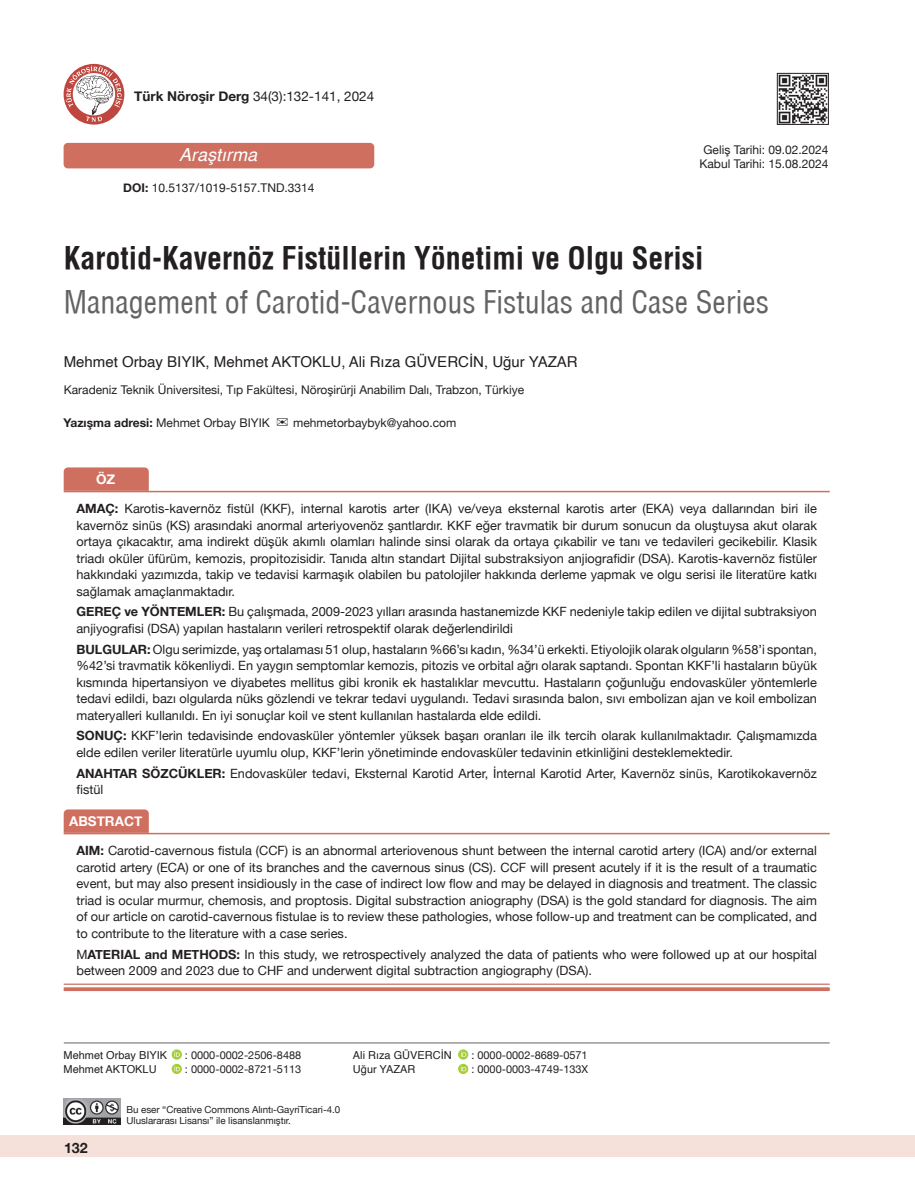
<style>
.page{position:relative;width:915px;height:1191px;background:#fff}
.page>*{position:absolute;margin:0;border:0;box-sizing:border-box;transform-origin:0 0}
.t1{font:30px "Helvetica Condensed";color:#636366}
.t2{font:700 30px "Helvetica Condens";color:#231f20}
.t3{font:italic 18px "Helvetica";color:#fff}
.t4{font:15px "Helvetica";color:#231f20}
.t5{font:700 14.25px "Helvetica Neue";color:#231f20}
.t6{font:13.5px "Helvetica Neue";color:#231f20}
.t7{font:700 13.5px "Helvetica Neue";color:#fff}
.t8{font:12.75px/16.5px "Helvetica Neue";color:#231f20}
.t9{font:12px/14.4px "Helvetica Neue";color:#231f20;text-align:center}
.t10{font:10.95px "Helvetica Neue";color:#231f20}
.t11{font:10.95px "Helvetica";color:#231f20}
.t12{font:9.75px/11.2px "Helvetica Neue";letter-spacing:-.005em;color:#231f20}
.s1{font-weight:700}
</style>
<div class="page">
<div style="left:0;top:1135px;width:914px;height:22px;background:#f6e1da"></div>
<hr style="left:64px;top:1042px;width:765px;height:1px;background:#636366">
<svg style="left:172px;top:1049px;width:10px;height:10px"></svg>
<svg style="left:174px;top:1051px;width:6px;height:5px"></svg>
<svg style="left:172px;top:1063px;width:10px;height:11px"></svg>
<svg style="left:174px;top:1065px;width:6px;height:6px"></svg>
<svg style="left:458px;top:1049px;width:10px;height:10px"></svg>
<svg style="left:460px;top:1051px;width:6px;height:5px"></svg>
<svg style="left:458px;top:1063px;width:10px;height:11px"></svg>
<svg style="left:460px;top:1065px;width:6px;height:6px"></svg>
<img style="left:778px;top:75px;width:48px;height:48px">
<div style="left:776px;top:73px;width:52px;height:52px;border:1px solid #231f20"></div>
<div style="left:64px;top:143px;width:310px;height:25px;background:#ce6f60;border-radius:4px"></div>
<svg style="left:64px;top:64px;width:60px;height:61px"></svg>
<svg style="left:66px;top:66px;width:56px;height:56px"></svg>
<svg style="left:64px;top:467px;width:85px;height:24px;background:#cf7364"></svg>
<hr style="left:64px;top:491px;width:765px;height:1px;background:#ce6f60">
<img style="left:64px;top:1099px;width:56px;height:25px">
<svg style="left:64px;top:809px;width:85px;height:24px;background:#cf7364"></svg>
<svg style="left:64px;top:984px;width:765px;height:1px"></svg>
<hr style="left:64px;top:833px;width:765px;height:1px;background:#ce6f60">
<hr style="left:64px;top:983px;width:765px;height:1px;background:#ce6f60">
<svg style="left:64px;top:987px;width:765px;height:4px;background:#d17a6c"></svg>
<p class="t6" style="left:134px;top:86px;width:241px"><span class="s1">Türk Nöroşir Derg</span> 34(3):132-141, 2024</p>
<h2 class="t3" style="left:179px;top:140px;width:80px">Araştırma</h2>
<p class="t9" style="left:699px;top:143px;width:130px">Geliş Tarihi: 09.02.2024<br>Kabul Tarihi: 15.08.2024</p>
<p class="t9" style="left:123px;top:181px;width:193px"><span class="s1">DOI:</span> 10.5137/1019-5157.TND.3314</p>
<h1 class="t2" style="left:64px;top:240px;width:641px">Karotid-Kavernöz Fistüllerin Yönetimi ve Olgu Serisi</h1>
<h1 class="t1" style="left:64px;top:283px;width:706px">Management of Carotid-Cavernous Fistulas and Case Series</h1>
<p class="t4" style="left:64px;top:350px;width:515px">Mehmet Orbay BIYIK, Mehmet AKTOKLU, Ali Rıza GÜVERCIN, Uğur YAZAR</p>
<p class="t9" style="left:64px;top:383px;width:462px">Karadeniz Teknik Üniversitesi, Tıp Fakültesi, Nöroşirürji Anabilim Dalı, Trabzon, Türkiye</p>
<p class="t9" style="left:64px;top:416px;width:208px"><span class="s1">Yazışma adresi:</span> Mehmet Orbay BIYIK</p>
<p class="t9" style="left:293px;top:416px;width:164px">mehmetorbaybyk@yahoo.com</p>
<p class="t7" style="left:96px;top:469px;width:21px">ÖZ</p>
<p class="t8" style="left:76px;top:501px;width:741px;text-align:justify"><span class="s1">AMAÇ:</span> Karotis-kavernöz fistül (KKF), internal karotis arter (IKA) ve/veya eksternal karotis arter (EKA) veya dallarından biri ile kavernöz sinüs (KS) arasındaki anormal arteriyovenöz şantlardır. KKF eğer travmatik bir durum sonucun da oluştuysa akut olarak ortaya çıkacaktır, ama indirekt düşük akımlı olamları halinde sinsi olarak da ortaya çıkabilir ve tanı ve tedavileri gecikebilir. Klasik triadı oküler üfürüm, kemozis, propitozisidir. Tanıda altın standart Dijital substraksiyon anjiografidir (DSA). Karotis-kavernöz fistüler hakkındaki yazımızda, takip ve tedavisi karmaşık olabilen bu patolojiler hakkında derleme yapmak ve olgu serisi ile literatüre katkı sağlamak amaçlanmaktadır.</p>
<p class="t8" style="left:76px;top:604px;width:741px"><span class="s1">GEREÇ ve YÖNTEMLER:</span> Bu çalışmada, 2009-2023 yılları arasında hastanemizde KKF nedeniyle takip edilen ve dijital subtraksiyon anjiyografisi (DSA) yapılan hastaların verileri retrospektif olarak değerlendirildi</p>
<p class="t8" style="left:76px;top:641px;width:741px;text-align:justify"><span class="s1">BULGULAR:</span> Olgu serimizde, yaş ortalaması 51 olup, hastaların %66’sı kadın, %34’ü erkekti. Etiyolojik olarak olguların %58’i spontan, %42’si travmatik kökenliydi. En yaygın semptomlar kemozis, pitozis ve orbital ağrı olarak saptandı. Spontan KKF’li hastaların büyük kısmında hipertansiyon ve diyabetes mellitus gibi kronik ek hastalıklar mevcuttu. Hastaların çoğunluğu endovasküler yöntemlerle tedavi edildi, bazı olgularda nüks gözlendi ve tekrar tedavi uygulandı. Tedavi sırasında balon, sıvı embolizan ajan ve koil embolizan materyalleri kullanıldı. En iyi sonuçlar koil ve stent kullanılan hastalarda elde edildi.</p>
<p class="t8" style="left:76px;top:728px;width:741px"><span class="s1">SONUÇ:</span> KKF’lerin tedavisinde endovasküler yöntemler yüksek başarı oranları ile ilk tercih olarak kullanılmaktadır. Çalışmamızda elde edilen veriler literatürle uyumlu olup, KKF’lerin yönetiminde endovasküler tedavinin etkinliğini desteklemektedir.</p>
<p class="t8" style="left:76px;top:765px;width:741px"><span class="s1">ANAHTAR SÖZCÜKLER:</span> Endovasküler tedavi, Eksternal Karotid Arter, İ nternal Karotid Arter, Kavernöz sinüs, Karotikokavernöz fistül</p>
<p class="t7" style="left:69px;top:811px;width:75px">ABSTRACT</p>
<p class="t8" style="left:76px;top:843px;width:741px;text-align:justify"><span class="s1">AIM:</span> Carotid-cavernous fistula (CCF) is an abnormal arteriovenous shunt between the internal carotid artery (ICA) and/or external carotid artery (ECA) or one of its branches and the cavernous sinus (CS). CCF will present acutely if it is the result of a traumatic event, but may also present insidiously in the case of indirect low flow and may be delayed in diagnosis and treatment. The classic triad is ocular murmur, chemosis, and proptosis. Digital substraction aniography (DSA) is the gold standard for diagnosis. The aim of our article on carotid-cavernous fistulae is to review these pathologies, whose follow-up and treatment can be complicated, and to contribute to the literature with a case series.</p>
<p class="t8" style="left:76px;top:946px;width:741px">M<span class="s1">ATERIAL and METHODS:</span> In this study, we retrospectively analyzed the data of patients who were followed up at our hospital between 2009 and 2023 due to CHF and underwent digital subtraction angiography (DSA).</p>
<p class="t11" style="left:64px;top:1046px;width:105px">Mehmet Orbay BIYIK</p>
<p class="t10" style="left:185px;top:1047px;width:118px">: 0000-0002-2506-8488</p>
<p class="t11" style="left:64px;top:1061px;width:94px">Mehmet AKTOKLU</p>
<p class="t10" style="left:185px;top:1061px;width:118px">: 0000-0002-8721-5113</p>
<p class="t5" style="left:64px;top:1137px;width:25px">132</p>
<p class="t12" style="left:126px;top:1104px;width:215px">Bu eser “Creative Commons Alıntı-GayriTicari-4.0<br>Uluslararası Lisansı” ile lisanslanmıştır.</p>
<p class="t11" style="left:353px;top:1046px;width:100px">Ali Rıza GÜVERCIN</p>
<p class="t10" style="left:471px;top:1047px;width:118px">: 0000-0002-8689-0571</p>
<p class="t11" style="left:353px;top:1061px;width:64px">Uğur YAZAR</p>
<p class="t10" style="left:471px;top:1061px;width:118px">: 0000-0003-4749-133X</p>
</div>
